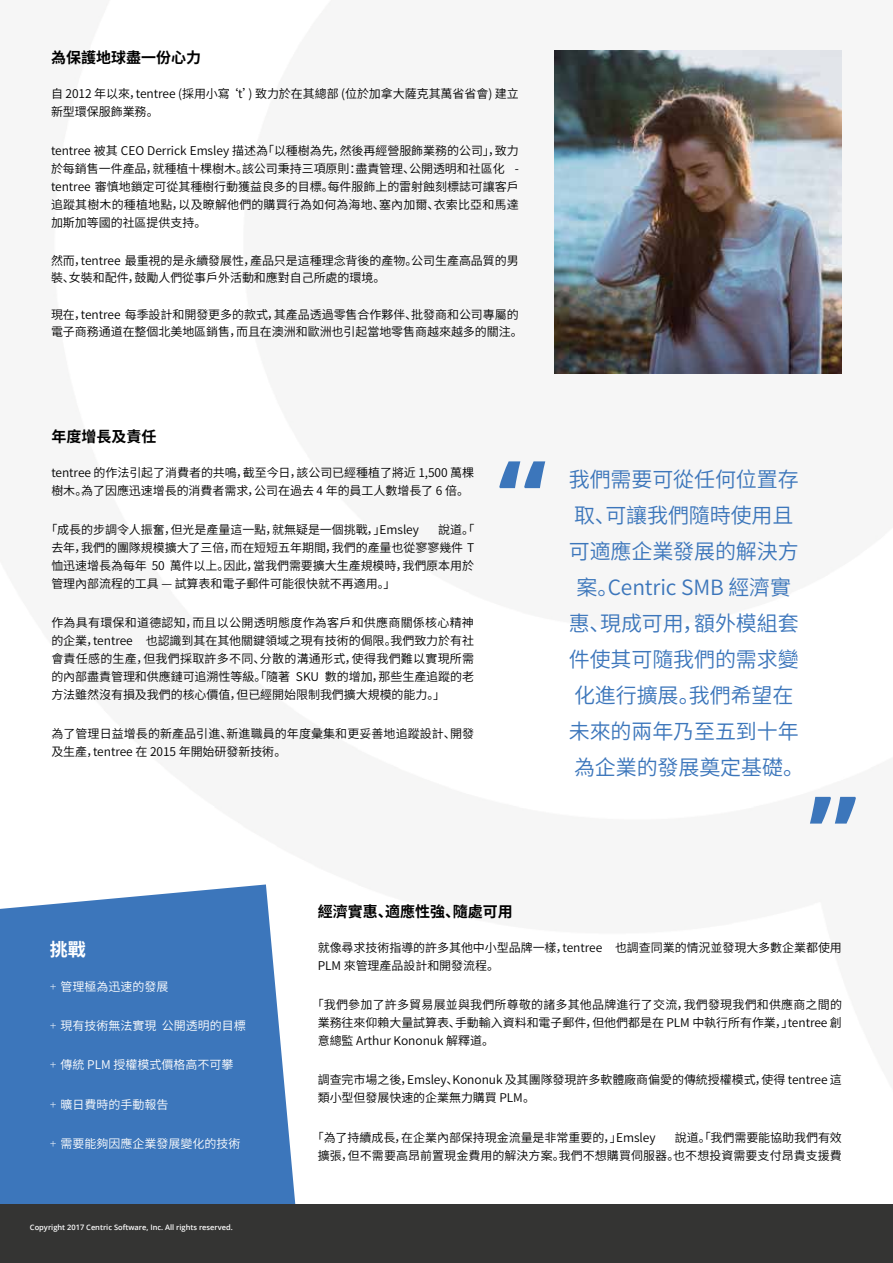
<style>
.page{position:relative;width:893px;height:1263px;background:#fff}
.page>*{position:absolute;margin:0;border:0;box-sizing:border-box;transform-origin:0 0}
.t1{font:700 109.2px "Open Sans";color:#3c76bb}
.t2{font:21px/36px "Source Han Sans CN";letter-spacing:-.005em;color:#3c76bb;text-align:center}
.t3{font:700 18px "Source Han Sans CN";color:#fff}
.t4{font:700 15px "Source Han Sans CN";color:#000}
.t5{font:12px/18px "Source Han Sans CN";letter-spacing:-.005em;color:#000}
.t6{font:12px "Source Han Sans CN";color:#fff}
.t7{font:600 7.5px "Open Sans";color:#fff}
.s1{font-family:"Open Sans";font-weight:300}
</style>
<div class="page">
<svg style="left:0;top:884px;width:296px;height:320px;fill:#3c76bb"></svg>
<div style="left:0;top:1204px;width:893px;height:59px;background:#343433"></div>
<img style="left:554px;top:50px;width:288px;height:324px">
<p class="t4" style="left:51px;top:49px;width:152px">為保護地球盡一份心力</p>
<p class="t5" style="left:51px;top:85px;width:469px">自 2012 年以來，tentree (採用小寫 ‘t’) 致力於在其總部 (位於加拿大薩克其萬省省會) 建立新型環保服飾業務。</p>
<p class="t5" style="left:51px;top:142px;width:469px;text-align:justify">tentree 被其 CEO Derrick Emsley 描述為「以種樹為先，然後再經營服飾業務的公司」，致力於每銷售一件產品，就種植十棵樹木。該公司秉持三項原則：盡責管理、公開透明和社區化 - tentree 審慎地鎖定可從其種樹行動獲益良多的目標。每件服飾上的雷射蝕刻標誌可讓客戶追蹤其樹木的種植地點，以及瞭解他們的購買行為如何為海地、塞內加爾、衣索比亞和馬達加斯加等國的社區提供支持。</p>
<p class="t5" style="left:51px;top:253px;width:469px;line-height:16.5px">然而，tentree 最重視的是永續發展性，產品只是這種理念背後的產物。公司生產高品質的男裝、女裝和配件，鼓勵人們從事戶外活動和應對自己所處的環境。</p>
<p class="t5" style="left:51px;top:307px;width:473px;line-height:16.5px">現在，tentree 每季設計和開發更多的款式，其產品透過零售合作夥伴、批發商和公司專屬的電子商務通道在整個北美地區銷售，而且在澳洲和歐洲也引起當地零售商越來越多的關注。</p>
<p class="t4" style="left:51px;top:428px;width:106px">年度增長及責任</p>
<p class="t5" style="left:51px;top:463px;width:424px">tentree 的作法引起了消費者的共鳴，截至今日，該公司已經種植了將近 1,500 萬棵樹木。為了因應迅速增長的消費者需求，公司在過去 4 年的員工人數增長了 6 倍。</p>
<p class="t5" style="left:46px;top:521px;width:375px">「成長的步調令人振奮，但光是產量這一點，就無疑是一個挑戰，」Emsley</p>
<p class="t5" style="left:51px;top:521px;width:424px;text-align:justify;text-indent:387px">說道。「去年，我們的團隊規模擴大了三倍，而在短短五年期間，我們的產量也從寥寥幾件 T恤迅速增長為每年 50 萬件以上。因此，當我們需要擴大生產規模時，我們原本用於管理內部流程的工具 — 試算表和電子郵件可能很快就不再適用。」</p>
<p class="t5" style="left:51px;top:614px;width:424px;text-align:justify">作為具有環保和道德認知，而且以公開透明態度作為客戶和供應商關係核心精神的企業，tentree 也認識到其在其他關鍵領域之現有技術的侷限。我們致力於有社會責任感的生產，但我們採取許多不同、分散的溝通形式，使得我們難以實現所需的內部盡責管理和供應鏈可追溯性等級。「隨著 SKU 數的增加，那些生產追蹤的老方法雖然沒有損及我們的核心價值，但已經開始限制我們擴大規模的能力。」</p>
<p class="t5" style="left:51px;top:725px;width:424px">為了管理日益增長的新產品引進、新進職員的年度彙集和更妥善地追蹤設計、開發及生產，tentree 在 2015 年開始研發新技術。</p>
<h1 class="t1" style="left:498px;top:423px;width:50px">“</h1>
<h2 class="t2" style="left:569px;top:461px;width:237px">我們需要可從任何位置存取、可讓我們隨時使用且可適應企業發展的解決方案。Centric SMB 經濟實惠、現成可用，額外模組套件使其可隨我們的需求變化進行擴展。我們希望在未來的兩年乃至五到十年為企業的發展奠定基礎。</h2>
<h1 class="t1" style="left:857px;top:862px;width:50px;rotate:-180deg">“</h1>
<h3 class="t3" style="left:50px;top:939px;width:37px">挑戰</h3>
<p class="t6" style="left:50px;top:979px;width:120px"><span class="s1">+</span> 管理極為迅速的發展</p>
<p class="t6" style="left:50px;top:1019px;width:197px"><span class="s1">+</span> 現有技術無法實現 公開透明的目標</p>
<p class="t6" style="left:50px;top:1058px;width:185px"><span class="s1">+</span> 傳統 PLM 授權模式價格高不可攀</p>
<p class="t6" style="left:50px;top:1097px;width:120px"><span class="s1">+</span> 曠日費時的手動報告</p>
<p class="t6" style="left:50px;top:1137px;width:192px"><span class="s1">+</span> 需要能夠因應企業發展變化的技術</p>
<p class="t7" style="left:30px;top:1222px;width:204px">Copyright 2017 Centric Software, Inc. All rights reserved.</p>
<p class="t4" style="left:318px;top:903px;width:196px">經濟實惠、適應性強、隨處可用</p>
<p class="t5" style="left:318px;top:939px;width:526px">就像尋求技術指導的許多其他中小型品牌一樣，tentree 也調查同業的情況並發現大多數企業都使用<br>PLM 來管理產品設計和開發流程。</p>
<p class="t5" style="left:318px;top:996px;width:526px;text-align:justify;text-indent:-6px">「我們參加了許多貿易展並與我們所尊敬的諸多其他品牌進行了交流，我們發現我們和供應商之間的業務往來仰賴大量試算表、手動輸入資料和電子郵件，但他們都是在 PLM 中執行所有作業，」tentree 創意總監 Arthur Kononuk 解釋道。</p>
<p class="t5" style="left:318px;top:1071px;width:526px">調查完市場之後，Emsley、Kononuk 及其團隊發現許多軟體廠商偏愛的傳統授權模式，使得 tentree 這類小型但發展快速的企業無力購買 PLM。</p>
<p class="t5" style="left:312px;top:1128px;width:345px">「為了持續成長，在企業內部保持現金流量是非常重要的，」Emsley</p>
<p class="t5" style="left:318px;top:1128px;width:526px;text-align:right">說道。「我們需要能協助我們有效<br>擴張，但不需要高昂前置現金費用的解決方案。我們不想購買伺服器。也不想投資需要支付昂貴支援費</p>
</div>
